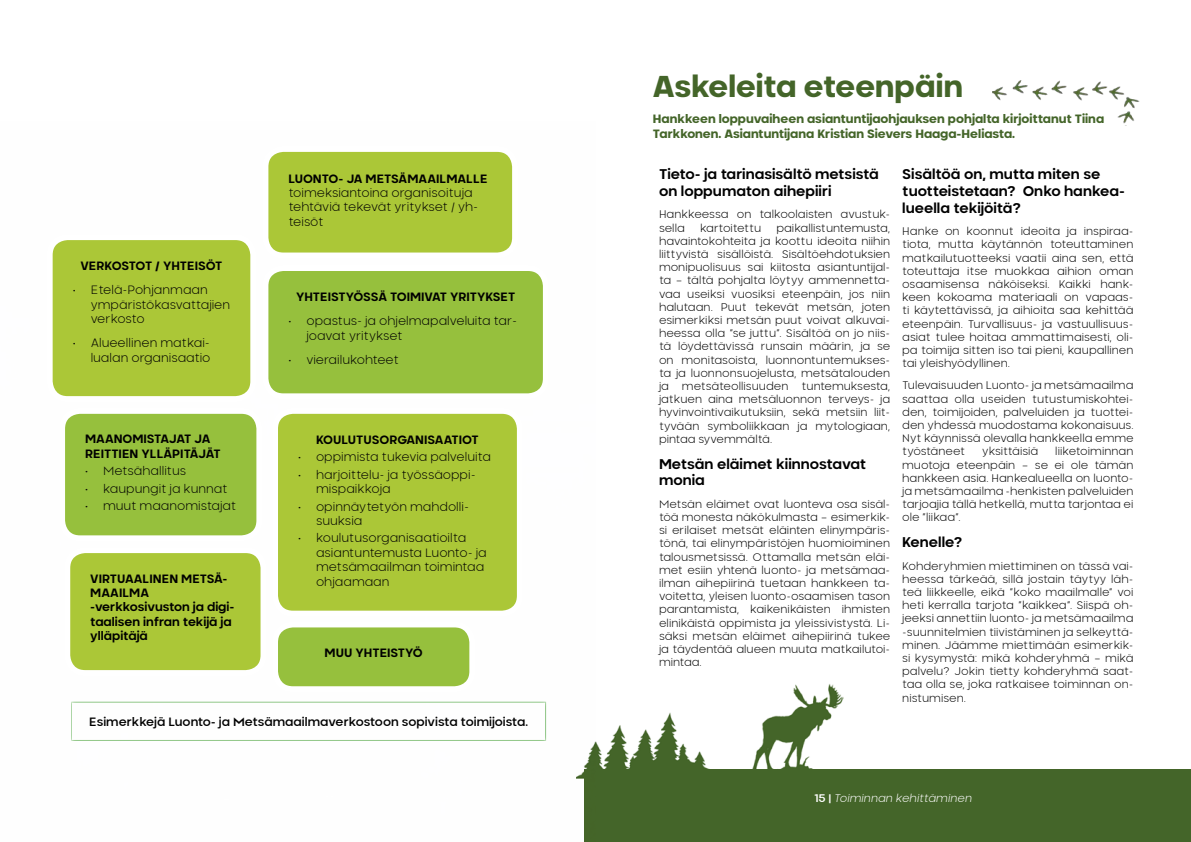
<style>
.page{position:relative;width:1191px;height:842px;background:#fff}
.page>*{position:absolute;margin:0;border:0;box-sizing:border-box;transform-origin:0 0}
.t1{font:800 30px "Neometric Alt";color:#446529}
.t2{font:700 14px/16.8px "Neometric Alt";color:#000}
.t3{font:300 12px/14.4px "Neometric Alt";color:#000}
.t4{font:700 12px/14.4px "Neometric Alt";color:#000}
.t5{font:800 12px/14.4px "Neometric Alt";color:#446529}
.t6{font:500 12px "Neometric Alt";color:#000}
.t7{font:300 11px/13.2px "Neometric Alt";color:#000;text-align:justify}
.t8{font:italic 300 11px "Neometric Alt";color:#fff}
.t9{font:300 11px "Neometric Alt";letter-spacing:-.03em;color:#000}
.s1{font-weight:500;font-style:normal}
</style>
<div class="page">
<img style="left:595px;top:684px;width:249px;height:85px">
<div style="left:584px;top:769px;width:607px;height:73px;background:#446529"></div>
<div style="left:265px;top:149px;width:250px;height:107px;background:#abc737;border-radius:18px"></div>
<div style="left:262px;top:146px;width:256px;height:113px;border:6px solid #fff;border-radius:18px"></div>
<div style="left:50px;top:237px;width:203px;height:162px;background:#abc737;border-radius:18px"></div>
<div style="left:47px;top:234px;width:209px;height:168px;border:6px solid #fff;border-radius:18px"></div>
<div style="left:265px;top:268px;width:281px;height:128px;background:#96c03d;border-radius:18px"></div>
<div style="left:262px;top:265px;width:287px;height:134px;border:6px solid #fff;border-radius:18px"></div>
<div style="left:62px;top:411px;width:197px;height:127px;background:#96c03d;border-radius:18px"></div>
<div style="left:59px;top:408px;width:203px;height:133px;border:6px solid #fff;border-radius:18px"></div>
<div style="left:275px;top:411px;width:245px;height:203px;background:#abc737;border-radius:18px"></div>
<div style="left:272px;top:408px;width:251px;height:209px;border:6px solid #fff;border-radius:18px"></div>
<div style="left:67px;top:550px;width:196px;height:123px;background:#abc737;border-radius:18px"></div>
<div style="left:64px;top:547px;width:202px;height:129px;border:6px solid #fff;border-radius:18px"></div>
<div style="left:275px;top:624px;width:197px;height:65px;background:#96c03d;border-radius:18px"></div>
<div style="left:272px;top:621px;width:203px;height:71px;border:6px solid #fff;border-radius:18px"></div>
<img style="left:992px;top:81px;width:148px;height:45px">
<p class="t4" style="left:80px;top:258px;width:144px">VERKOSTOT / YHTEISÖT</p>
<p class="t3" style="left:91px;top:282px;width:141px;text-indent:-18px">• Etelä-Pohjanmaan ympäristökasvattajien verkosto</p>
<p class="t3" style="left:73px;top:335px;width:139px;text-align:right">• Alueellinen matkai&shy;lualan organisaatio</p>
<p class="t4" style="left:288px;top:171px;width:201px">LUONTO- JA METSÄMAAILMALLE</p>
<p class="t3" style="left:288px;top:185px;width:191px">toimeksiantoina organisoituja tehtäviä tekevät yritykset / yh&shy;teisöt</p>
<p class="t4" style="left:296px;top:289px;width:221px">YHTEISTYÖSSÄ TOIMIVAT YRITYKSET</p>
<p class="t3" style="left:306px;top:313px;width:212px;text-indent:-18px">• opastus- ja ohjelmapalveluita tar&shy;joavat yritykset</p>
<p class="t3" style="left:288px;top:352px;width:112px">• vierailukohteet</p>
<p class="t4" style="left:85px;top:432px;width:137px">MAANOMISTAJAT JA<br>REITTIEN YLLÄPITÄJÄT</p>
<p class="t3" style="left:85px;top:463px;width:103px">• Metsähallitus</p>
<p class="t3" style="left:85px;top:481px;width:144px">• kaupungit ja kunnat</p>
<p class="t3" style="left:85px;top:498px;width:153px">• muut maanomistajat</p>
<p class="t4" style="left:316px;top:432px;width:164px">KOULUTUSORGANISAATIOT</p>
<p class="t3" style="left:298px;top:449px;width:194px">• oppimista tukevia palveluita</p>
<p class="t3" style="left:316px;top:467px;width:161px;text-indent:-18px">• harjoittelu- ja työssäoppi&shy;mispaikkoja</p>
<p class="t3" style="left:316px;top:498px;width:155px;text-indent:-18px">• opinnäytetyön mahdolli&shy;suuksia</p>
<p class="t3" style="left:316px;top:530px;width:172px;text-indent:-18px">• koulutusorganisaatioilta asiantuntemusta Luonto- ja metsämaailman toimintaa</p>
<p class="t4" style="left:90px;top:571px;width:139px">VIRTUAALINEN METSÄ-</p>
<p class="t3" style="left:316px;top:573px;width:75px">ohjaamaan</p>
<p class="t4" style="left:90px;top:585px;width:146px">MAAILMA -verkkosivuston ja digi&shy;taalisen infran tekijä ja ylläpitäjä</p>
<p class="t4" style="left:324px;top:645px;width:100px">MUU YHTEISTYÖ</p>
<p class="t6" style="left:89px;top:714px;width:440px">Esimerkkejä Luonto- ja Metsämaailmaverkostoon sopivista toimijoista.</p>
<h1 class="t1" style="left:653px;top:65px;width:312px">Askeleita eteenpäin</h1>
<p class="t5" style="left:653px;top:111px;width:452px">Hankkeen loppuvaiheen asiantuntijaohjauksen pohjalta kirjoittanut Tiina<br>Tarkkonen. Asiantuntijana Kristian Sievers Haaga-Heliasta.</p>
<p class="t2" style="left:659px;top:166px;width:221px">Tieto- ja tarinasisältö metsistä on loppumaton aihepiiri</p>
<p class="t7" style="left:659px;top:207px;width:233px">Hankkeessa on talkoolaisten avustuk&shy;sella</p>
<p class="t2" style="left:902px;top:166px;width:224px">Sisältöä on, mutta miten se tuotteistetaan? Onko hankea&shy;lueella tekijöitä?</p>
<p class="t7" style="left:902px;top:224px;width:233px">Hanke on koonnut ideoita ja inspiraa&shy;tiota, mutta käytännön toteuttaminen matkailutuotteeksi vaatii aina sen, että toteuttaja itse muokkaa aihion oman osaamisensa näköiseksi. Kaikki hank&shy;keen kokoama materiaali on vapaas&shy;ti käytettävissä, ja aihioita saa kehittää eteenpäin. Turvallisuus- ja vastuullisuus&shy;asiat tulee hoitaa ammattimaisesti, oli&shy;pa toimija sitten iso tai pieni, kaupallinen tai yleishyödyllinen.</p>
<p class="t7" style="left:902px;top:378px;width:233px">Tulevaisuuden Luonto- ja metsämaailma saattaa olla useiden tutustumiskohtei&shy;den, toimijoiden, palveluiden ja tuottei&shy;den yhdessä muodostama kokonaisuus.<br>Nyt käynnissä olevalla hankkeella emme työstäneet</p>
<p class="t7" style="left:659px;top:221px;width:233px;text-indent:117px">paikallistuntemusta, havaintokohteita ja koottu ideoita niihin liittyvistä sisällöistä. Sisältöehdotuksien monipuolisuus sai kiitosta asiantuntijal&shy;ta – tältä pohjalta löytyy ammennetta&shy;vaa useiksi vuosiksi eteenpäin, jos niin halutaan. Puut tekevät metsän, joten esimerkiksi metsän puut voivat alkuvai&shy;heessa olla ”se juttu”. Sisältöä on jo niis&shy;tä löydettävissä runsain määrin, ja se on monitasoista, luonnontuntemukses&shy;ta ja luonnonsuojelusta, metsätalouden ja metsäteollisuuden tuntemuksesta, jatkuen aina metsäluonnon terveys- ja hyvinvointivaikutuksiin, sekä metsiin liit&shy;tyvään symboliikkaan ja mytologiaan, pintaa syvemmältä.</p>
<p class="t2" style="left:659px;top:455px;width:209px">Metsän eläimet kiinnostavat monia</p>
<p class="t7" style="left:659px;top:497px;width:233px">Metsän eläimet ovat luonteva osa sisäl&shy;töä monesta näkökulmasta – esimerkik&shy;si erilaiset metsät eläinten elinympäris&shy;tönä, tai elinympäristöjen huomioiminen talousmetsissä. Ottamalla metsän eläi&shy;met esiin yhtenä luonto- ja metsämaa&shy;ilman aihepiirinä tuetaan hankkeen ta&shy;voitetta, yleisen luonto-osaamisen tason parantamista, kaikenikäisten ihmisten elinikäistä oppimista ja yleissivistystä. Li&shy;säksi metsän eläimet aihepiirinä tukee ja täydentää alueen muuta matkailutoi&shy;mintaa.</p>
<p class="t9" style="left:700px;top:220px;width:63px">kartoitettu</p>
<p class="t7" style="left:902px;top:444px;width:233px;text-indent:153px">liiketoiminnan muotoja eteenpäin – se ei ole tämän hankkeen asia. Hankealueella on luonto&shy;ja metsämaailma -henkisten palveluiden tarjoajia tällä hetkellä, mutta tarjontaa ei ole ”liikaa”.</p>
<p class="t2" style="left:902px;top:534px;width:62px">Kenelle?</p>
<p class="t7" style="left:902px;top:558px;width:233px">Kohderyhmien miettiminen on tässä vai&shy;heessa tärkeää, sillä jostain täytyy läh&shy;teä liikkeelle, eikä ”koko maailmalle” voi heti kerralla tarjota ”kaikkea”. Siispä oh&shy;jeeksi annettiin luonto- ja metsämaailma -suunnitelmien tiivistäminen ja selkeyttä&shy;minen. Jäämme miettimään esimerkik&shy;si kysymystä: mikä kohderyhmä – mikä palvelu? Jokin tietty kohderyhmä saat&shy;taa olla se, joka ratkaisee toiminnan on&shy;nistumisen.</p>
<p class="t7" style="left:982px;top:444px;width:58px">yksittäisiä</p>
<p class="t8" style="left:814px;top:790px;width:159px"><span class="s1">15 |</span> Toiminnan kehittäminen</p>
</div>
